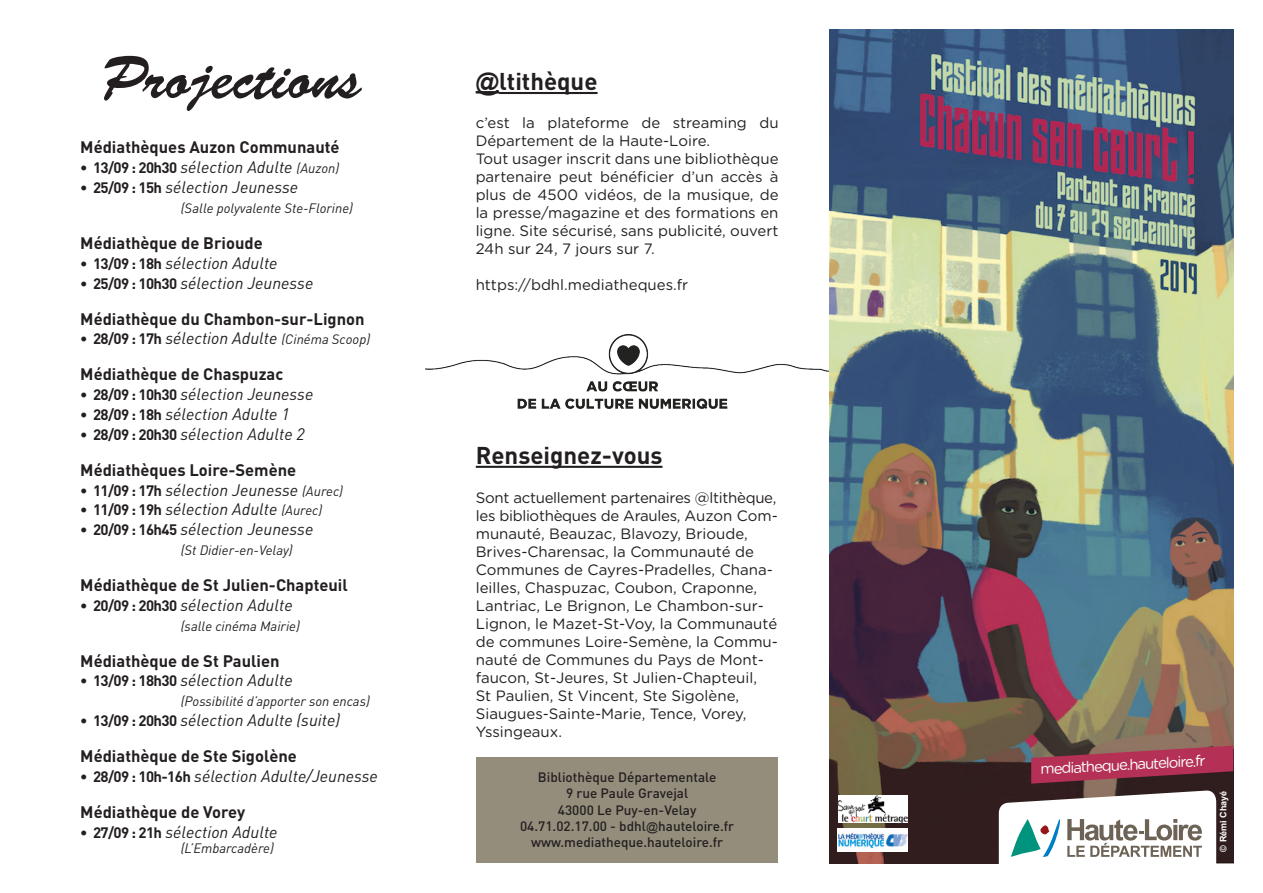
<style>
.page{position:relative;width:1263px;height:893px;background:#fff}
.page>*{position:absolute;margin:0;border:0;box-sizing:border-box;transform-origin:0 0}
.t1{font:60px "Brush Script Std";color:#231f20}
.t2{font:700 24px "DIN";color:#231f20}
.t3{font:italic 16.5px "DIN";color:#231f20}
.t4{font:700 16.5px "DIN";color:#231f20}
.t5{font:15px/18px "Gotham Rounded";color:#231f20}
.t6{font:15px "Gotham Rounded";color:#fff}
.t7{font:500 13.5px "DIN";color:#231f20}
.t8{font:italic 13.5px "DIN";color:#231f20}
.t9{font:700 9px "Arial";color:#fff}
.s1{font-weight:700;font-style:normal;font-size:15px}
.s2{font-size:13.5px}
.s3{font-family:"Arial"}
.s4{font-family:"Arial";font-weight:400;font-size:12px}
</style>
<div class="page">
<div style="left:476px;top:757px;width:302px;height:106px;background:#948d7c"></div>
<img style="left:425px;top:335px;width:404px;height:73px">
<hr style="left:476px;top:466px;width:186px;height:2px;background:#231f20">
<hr style="left:476px;top:91px;width:23px;height:3px;background:#231f20">
<hr style="left:499px;top:92px;width:98px;height:2px;background:#231f20">
<img style="left:829px;top:30px;width:404px;height:833px">
<svg style="left:999px;top:790px;width:217px;height:73px"></svg>
<svg style="left:1031px;top:746px;width:202px;height:38px;background:#94354b"></svg>
<img style="left:838px;top:795px;width:69px;height:28px">
<img style="left:838px;top:829px;width:69px;height:22px">
<p class="t1" style="left:101px;top:45px;width:262px">Projections</p>
<p class="t4" style="left:80px;top:137px;width:261px">Médiathèques Auzon Communauté</p>
<p class="t3" style="left:80px;top:157px;width:260px"><span class="s1">• 13/09 : 20h30</span> sélection Adulte <span class="s2">(Auzon)</span></p>
<p class="t3" style="left:80px;top:177px;width:219px"><span class="s1">• 25/09 : 15h</span> sélection Jeunesse</p>
<p class="t8" style="left:181px;top:200px;width:174px">(Salle polyvalente Ste-Florine)</p>
<p class="t4" style="left:80px;top:232px;width:184px">Médiathèque de Brioude</p>
<p class="t3" style="left:80px;top:252px;width:199px"><span class="s1">• 13/09 : 18h</span> sélection Adulte</p>
<p class="t3" style="left:80px;top:272px;width:235px"><span class="s1">• 25/09 : 10h30</span> sélection Jeunesse</p>
<p class="t4" style="left:80px;top:308px;width:286px">Médiathèque du Chambon-sur-Lignon</p>
<p class="t3" style="left:80px;top:328px;width:291px"><span class="s1">• 28/09 : 17h</span> sélection Adulte <span class="s2">(Cinéma Scoop)</span></p>
<p class="t4" style="left:80px;top:364px;width:204px">Médiathèque de Chaspuzac</p>
<p class="t3" style="left:80px;top:384px;width:235px"><span class="s1">• 28/09 : 10h30</span> sélection Jeunesse</p>
<p class="t3" style="left:80px;top:404px;width:211px"><span class="s1">• 28/09 : 18h</span> sélection Adulte 1</p>
<p class="t3" style="left:80px;top:423px;width:226px"><span class="s1">• 28/09 : 20h30</span> sélection Adulte 2</p>
<p class="t4" style="left:80px;top:459px;width:217px">Médiathèques Loire-Semène</p>
<p class="t3" style="left:80px;top:479px;width:264px"><span class="s1">• 11/09 : 17h</span> sélection Jeunesse <span class="s2">(Aurec)</span></p>
<p class="t3" style="left:80px;top:499px;width:244px"><span class="s1">• 11/09 : 19h</span> sélection Adulte <span class="s2">(Aurec)</span></p>
<p class="t3" style="left:80px;top:519px;width:235px"><span class="s1">• 20/09 : 16h45</span> sélection Jeunesse</p>
<p class="t8" style="left:181px;top:542px;width:113px">(St Didier-en-Velay)</p>
<p class="t4" style="left:80px;top:574px;width:269px">Médiathèque de St Julien-Chapteuil</p>
<p class="t3" style="left:80px;top:594px;width:214px"><span class="s1">• 20/09 : 20h30</span> sélection Adulte</p>
<p class="t8" style="left:181px;top:617px;width:121px">(salle cinéma Mairie)</p>
<p class="t4" style="left:80px;top:650px;width:201px">Médiathèque de St Paulien</p>
<p class="t3" style="left:80px;top:670px;width:214px"><span class="s1">• 13/09 : 18h30</span> sélection Adulte</p>
<p class="t8" style="left:181px;top:693px;width:191px">(Possibilité d’apporter son encas)</p>
<p class="t3" style="left:80px;top:710px;width:261px"><span class="s1">• 13/09 : 20h30</span> sélection Adulte (suite)</p>
<p class="t4" style="left:80px;top:745px;width:218px">Médiathèque de Ste Sigolène</p>
<p class="t3" style="left:80px;top:765px;width:299px"><span class="s1">• 28/09 : 10h-16h</span> sélection Adulte/Jeunesse</p>
<p class="t4" style="left:80px;top:801px;width:166px">Médiathèque de Vorey</p>
<p class="t3" style="left:80px;top:821px;width:199px"><span class="s1">• 27/09 : 21h</span> sélection Adulte</p>
<p class="t8" style="left:181px;top:839px;width:95px">(L’Embarcadère)</p>
<p class="t2" style="left:476px;top:65px;width:123px"><span class="s3">@</span>ltithèque</p>
<p class="t5" style="left:476px;top:113px;width:304px">c’est la plateforme de streaming du<br>Département de la Haute-Loire.</p>
<p class="t5" style="left:476px;top:149px;width:304px;text-align:justify">Tout usager inscrit dans une bibliothèque partenaire peut bénéficier d’un accès à plus de 4500 vidéos, de la musique, de la presse/magazine et des formations en ligne. Site sécurisé, sans publicité, ouvert 24h sur 24, 7 jours sur 7.</p>
<p class="t5" style="left:476px;top:275px;width:214px">https://bdhl.mediatheques.fr</p>
<p class="t2" style="left:476px;top:439px;width:188px">Renseignez-vous</p>
<p class="t5" style="left:476px;top:488px;width:304px">Sont actuellement partenaires @ltithèque, les bibliothèques de Araules, Auzon Com&shy;munauté, Beauzac, Blavozy, Brioude, Brives-Charensac, la Communauté de Communes de Cayres-Pradelles, Chana&shy;leilles, Chaspuzac, Coubon, Craponne, Lantriac, Le Brignon, Le Chambon-sur-Lignon, le Mazet-St-Voy, la Communauté de communes Loire-Semène, la Commu&shy;nauté de Communes du Pays de Mont&shy;faucon, St-Jeures, St Julien-Chapteuil,<br>St Paulien, St Vincent, Ste Sigolène, Siaugues-Sainte-Marie, Tence, Vorey, Yssingeaux.</p>
<p class="t7" style="left:538px;top:769px;width:180px">Bibliothèque Départementale</p>
<p class="t7" style="left:566px;top:785px;width:124px">9 rue Paule Gravejal</p>
<p class="t7" style="left:558px;top:801px;width:140px">43000 Le Puy-en-Velay</p>
<p class="t7" style="left:520px;top:817px;width:216px">04.71.02.17.00 - bdhl<span class="s4">@</span>hauteloire.fr</p>
<p class="t7" style="left:531px;top:833px;width:194px">www.mediatheque.hauteloire.fr</p>
<p class="t6" style="left:1040px;top:759px;width:167px;rotate:-3deg">mediatheque.hauteloire.fr</p>
<p class="t9" style="left:1217px;top:851px;width:62px;rotate:-90deg">© Rémi Chayé</p>
</div>
